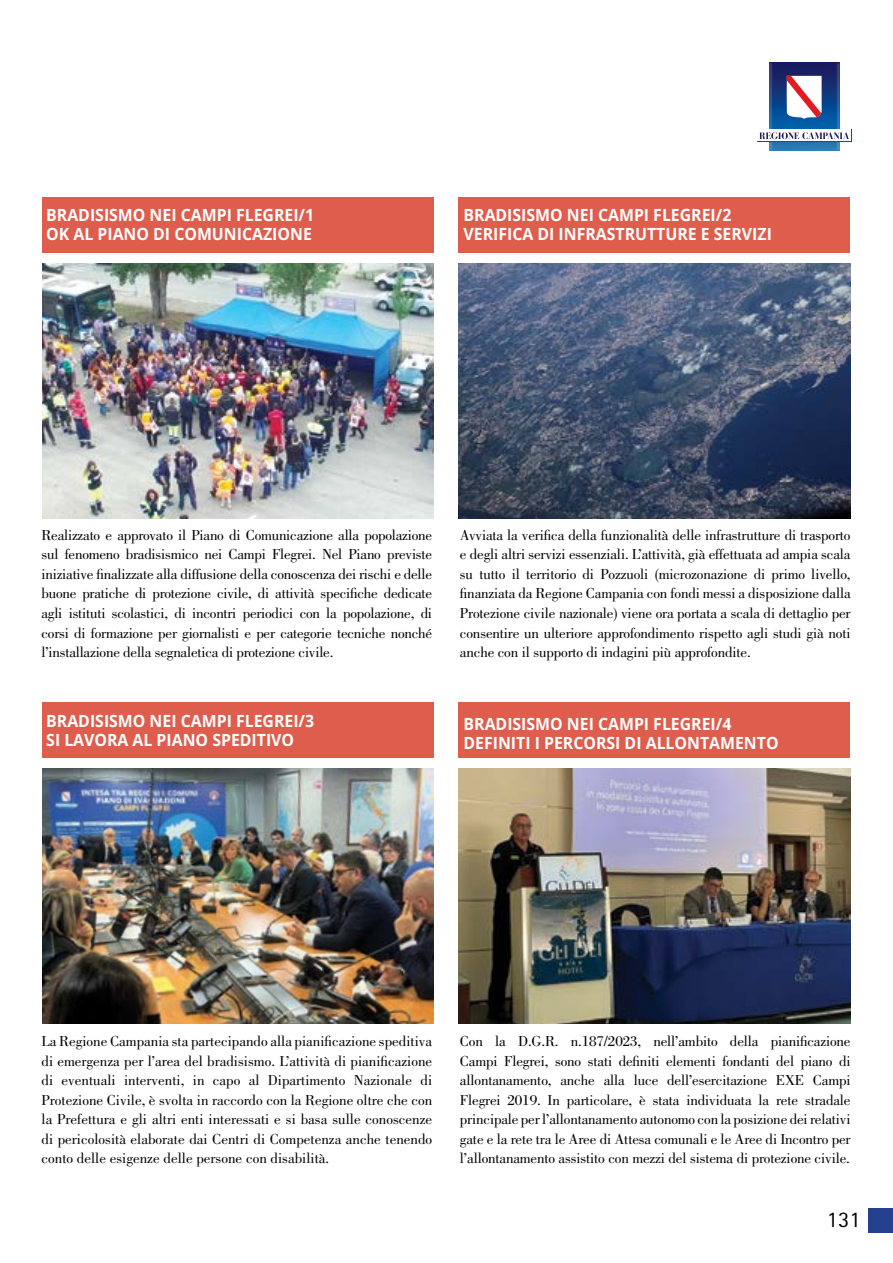
<style>
.page{position:relative;width:893px;height:1263px;background:#fff}
.page>*{position:absolute;margin:0;border:0;box-sizing:border-box;transform-origin:0 0}
.t1{font:22.5px "Rotis Sans Serif";color:#000}
.t2{font:700 16.8px/19.5px "Open Sans";color:#fff;scale:.94 1}
.t3{font:15px/19.5px "Bodoni Std";letter-spacing:-.01em;color:#000;text-align:justify}
</style>
<div class="page">
<svg style="left:777px;top:62px;width:54px;height:89px;background:#164a8c"></svg>
<img style="left:769px;top:62px;width:8px;height:89px">
<img style="left:831px;top:62px;width:9px;height:89px">
<svg style="left:757px;top:129px;width:94px;height:13px"></svg>
<div style="left:757px;top:130px;width:94px;height:11px;background:#fff"></div>
<svg style="left:759px;top:132px;width:90px;height:7px"></svg>
<svg style="left:812px;top:76px;width:10px;height:43px"></svg>
<img style="left:778px;top:68px;width:34px;height:60px">
<div style="left:42px;top:197px;width:391px;height:55px;background:#de5d4d"></div>
<div style="left:459px;top:197px;width:391px;height:55px;background:#de5d4d"></div>
<div style="left:42px;top:702px;width:391px;height:55px;background:#de5d4d"></div>
<div style="left:459px;top:702px;width:391px;height:55px;background:#de5d4d"></div>
<img style="left:42px;top:264px;width:391px;height:255px">
<img style="left:459px;top:264px;width:391px;height:255px">
<img style="left:42px;top:769px;width:391px;height:255px">
<img style="left:459px;top:769px;width:391px;height:255px">
<div style="left:868px;top:1209px;width:25px;height:24px;background:#25408f"></div>
<p class="t2" style="left:46px;top:205px;width:286px">BRADISISMO NEI CAMPI FLEGREI/1<br>OK AL PIANO DI COMUNICAZIONE</p>
<p class="t2" style="left:464px;top:205px;width:329px">BRADISISMO NEI CAMPI FLEGREI/2<br>VERIFICA DI INFRASTRUTTURE E SERVIZI</p>
<p class="t3" style="left:42px;top:525px;width:392px">Realizzato e approvato il Piano di Comunicazione alla popolazione sul fenomeno bradisismico nei Campi Flegrei. Nel Piano previste iniziative finalizzate alla diffusione della conoscenza dei rischi e delle buone pratiche di protezione civile, di attività specifiche dedicate agli istituti scolastici, di incontri periodici con la popolazione, di corsi di formazione per giornalisti e per categorie tecniche nonché l’installazione della segnaletica di protezione civile.</p>
<p class="t3" style="left:460px;top:525px;width:392px">Avviata la verifica della funzionalità delle infrastrutture di trasporto e degli altri servizi essenziali. L’attività, già effettuata ad ampia scala su tutto il territorio di Pozzuoli (microzonazione di primo livello, finanziata da Regione Campania con fondi messi a disposizione dalla Protezione civile nazionale) viene ora portata a scala di dettaglio per consentire un ulteriore approfondimento rispetto agli studi già noti anche con il supporto di indagini più approfondite.</p>
<p class="t2" style="left:46px;top:710px;width:286px">BRADISISMO NEI CAMPI FLEGREI/3<br>SI LAVORA AL PIANO SPEDITIVO</p>
<p class="t2" style="left:464px;top:713px;width:337px">BRADISISMO NEI CAMPI FLEGREI/4<br>DEFINITI I PERCORSI DI ALLONTAMENTO</p>
<p class="t3" style="left:42px;top:1031px;width:392px">La Regione Campania sta partecipando alla pianificazione speditiva di emergenza per l’area del bradisismo. L’attività di pianificazione di eventuali interventi, in capo al Dipartimento Nazionale di Protezione Civile, è svolta in raccordo con la Regione oltre che con la Prefettura e gli altri enti interessati e si basa sulle conoscenze di pericolosità elaborate dai Centri di Competenza anche tenendo conto delle esigenze delle persone con disabilità.</p>
<p class="t3" style="left:460px;top:1031px;width:392px">Con la D.G.R. n.187/2023, nell’ambito della pianificazione Campi Flegrei, sono stati definiti elementi fondanti del piano di allontanamento, anche alla luce dell’esercitazione EXE Campi Flegrei 2019. In particolare, è stata individuata la rete stradale principale per l’allontanamento autonomo con la posizione dei relativi gate e la rete tra le Aree di Attesa comunali e le Aree di Incontro per l’allontanamento assistito con mezzi del sistema di protezione civile.</p>
<h1 class="t1" style="left:827px;top:1206px;width:35px">131</h1>
</div>
